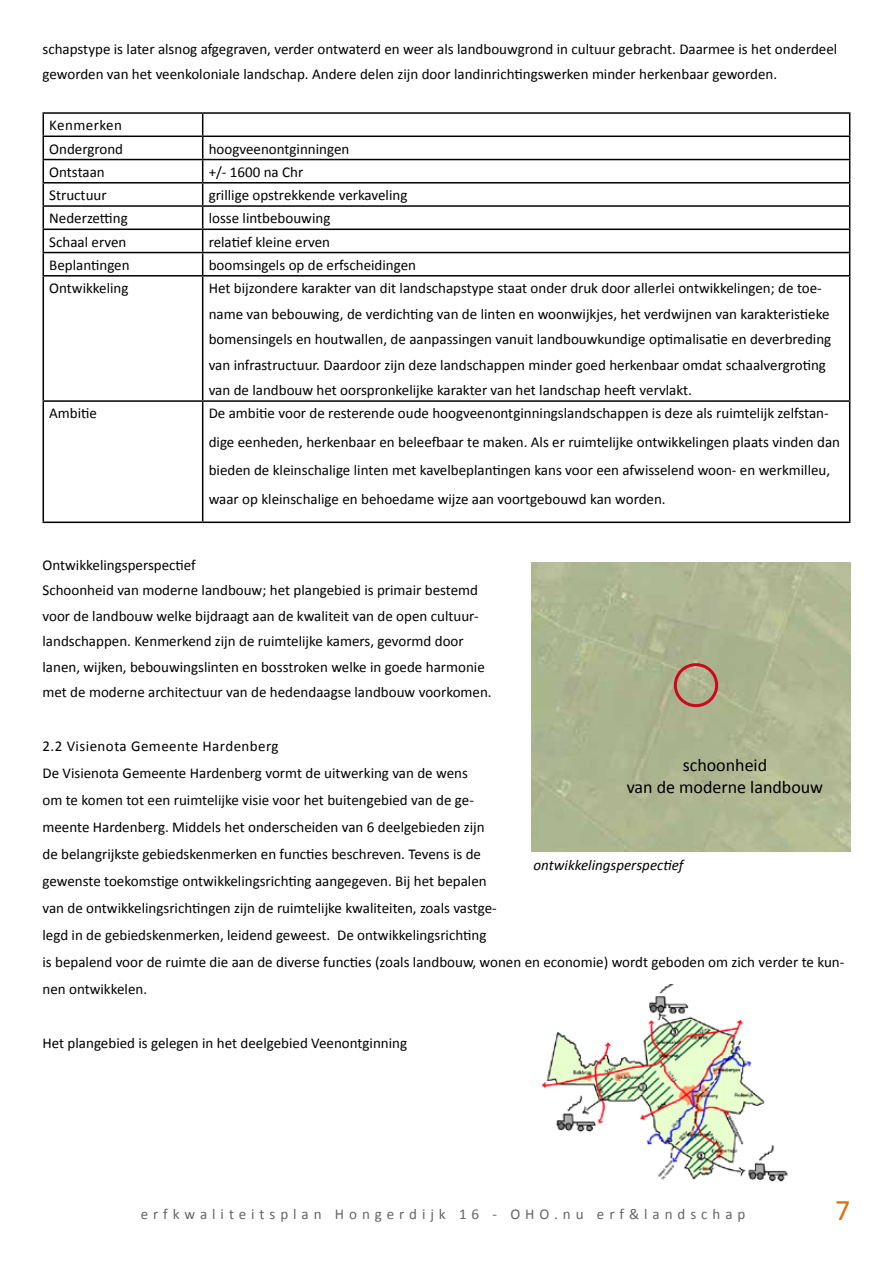
<style>
.page{position:relative;width:893px;height:1263px;background:#fff}
.page>*{position:absolute;margin:0;border:0;box-sizing:border-box;transform-origin:0 0}
.t1{font:30px "Calibri";color:#d67610}
.t2{font:18px/21.6px "Calibri";color:#000;text-align:center}
.t3{font:15px/25.5px "Calibri";color:#000}
.t4{font:15px "Calibri";letter-spacing:.33em;color:#646567}
.t5{font:italic 15px "Calibri";color:#000}
</style>
<div class="page">
<hr style="left:43px;top:112px;width:160px;height:2px;background:#000">
<hr style="left:203px;top:112px;width:647px;height:2px;background:#000">
<hr style="left:43px;top:136px;width:160px;height:1px;background:#000">
<hr style="left:203px;top:136px;width:647px;height:1px;background:#000">
<hr style="left:43px;top:159px;width:160px;height:1px;background:#000">
<hr style="left:203px;top:159px;width:647px;height:1px;background:#000">
<hr style="left:43px;top:182px;width:160px;height:2px;background:#000">
<hr style="left:203px;top:182px;width:647px;height:2px;background:#000">
<hr style="left:43px;top:205px;width:160px;height:2px;background:#000">
<hr style="left:203px;top:205px;width:647px;height:2px;background:#000">
<hr style="left:43px;top:229px;width:160px;height:1px;background:#000">
<hr style="left:203px;top:229px;width:647px;height:1px;background:#000">
<hr style="left:43px;top:252px;width:160px;height:1px;background:#000">
<svg style="left:43px;top:114px;width:1px;height:161px"></svg>
<hr style="left:203px;top:252px;width:647px;height:1px;background:#000">
<svg style="left:202px;top:114px;width:1px;height:161px"></svg>
<svg style="left:849px;top:114px;width:1px;height:161px"></svg>
<hr style="left:43px;top:275px;width:160px;height:2px;background:#000">
<hr style="left:43px;top:277px;width:1px;height:123px;background:#000">
<hr style="left:203px;top:275px;width:647px;height:2px;background:#000">
<hr style="left:202px;top:277px;width:1px;height:123px;background:#000">
<hr style="left:849px;top:277px;width:1px;height:123px;background:#000">
<hr style="left:43px;top:400px;width:160px;height:2px;background:#000">
<hr style="left:43px;top:402px;width:1px;height:119px;background:#000">
<hr style="left:203px;top:400px;width:647px;height:2px;background:#000">
<hr style="left:202px;top:402px;width:1px;height:119px;background:#000">
<hr style="left:849px;top:402px;width:1px;height:119px;background:#000">
<hr style="left:43px;top:521px;width:160px;height:2px;background:#000">
<hr style="left:203px;top:521px;width:647px;height:2px;background:#000">
<img style="left:531px;top:562px;width:319px;height:290px">
<div style="left:674px;top:663px;width:44px;height:44px;border:3px solid #cd071e;border-radius:50%"></div>
<img style="left:542px;top:984px;width:246px;height:198px">
<p class="t3" style="left:43px;top:35px;width:796px">schapstype is later alsnog afgegraven, verder ontwaterd en weer als landbouwgrond in cultuur gebracht. Daarmee is het onderdeel geworden van het veenkoloniale landschap. Andere delen zijn door landinrichtingswerken minder herkenbaar geworden.</p>
<p class="t3" style="left:49px;top:113px;width:75px;line-height:23.2px">Kenmerken<br>Ondergrond</p>
<p class="t3" style="left:209px;top:135px;width:142px">hoogveenontginningen</p>
<p class="t3" style="left:49px;top:158px;width:57px">Ontstaan</p>
<p class="t3" style="left:209px;top:158px;width:96px">+/- 1600 na Chr</p>
<p class="t3" style="left:49px;top:182px;width:59px">Structuur</p>
<p class="t3" style="left:209px;top:182px;width:200px">grillige opstrekkende verkaveling</p>
<p class="t3" style="left:49px;top:205px;width:80px">Nederzetting</p>
<p class="t3" style="left:209px;top:205px;width:123px">losse lintbebouwing</p>
<p class="t3" style="left:49px;top:228px;width:79px">Schaal erven</p>
<p class="t3" style="left:209px;top:228px;width:123px">relatief kleine erven</p>
<p class="t3" style="left:49px;top:251px;width:82px">Beplantingen</p>
<p class="t3" style="left:209px;top:251px;width:209px">boomsingels op de erfscheidingen</p>
<p class="t3" style="left:49px;top:275px;width:81px">Ontwikkeling</p>
<p class="t3" style="left:209px;top:275px;width:624px">Het bijzondere karakter van dit landschapstype staat onder druk door allerlei ontwikkelingen; de toe&shy;name van bebouwing, de verdichting van de linten en woonwijkjes, het verdwijnen van karakteristieke bomensingels en houtwallen, de aanpassingen vanuit landbouwkundige optimalisatie en deverbreding van infrastructuur. Daardoor zijn deze landschappen minder goed herkenbaar omdat schaalvergroting van de landbouw het oorspronkelijke karakter van het landschap heeft vervlakt.</p>
<p class="t3" style="left:49px;top:400px;width:49px">Ambitie</p>
<p class="t3" style="left:209px;top:398px;width:633px;line-height:28.5px">De ambitie voor de resterende oude hoogveenontginningslandschappen is deze als ruimtelijk zelfstan&shy;dige eenheden, herkenbaar en beleefbaar te maken. Als er ruimtelijke ontwikkelingen plaats vinden dan bieden de kleinschalige linten met kavelbeplantingen kans voor een afwisselend woon- en werkmilleu, waar op kleinschalige en behoedame wijze aan voortgebouwd kan worden.</p>
<p class="t3" style="left:43px;top:551px;width:451px">Ontwikkelingsperspectief<br>Schoonheid van moderne landbouw; het plangebied is primair bestemd voor de landbouw welke bijdraagt aan de kwaliteit van de open cultuur&shy;landschappen. Kenmerkend zijn de ruimtelijke kamers, gevormd door lanen, wijken, bebouwingslinten en bosstroken welke in goede harmonie met de moderne architectuur van de hedendaagse landbouw voorkomen.</p>
<p class="t3" style="left:43px;top:732px;width:803px;line-height:27px">2.2 Visienota Gemeente Hardenberg<br>De Visienota Gemeente Hardenberg vormt de uitwerking van de wens<br>om te komen tot een ruimtelijke visie voor het buitengebied van de ge-<br>meente Hardenberg. Middels het onderscheiden van 6 deelgebieden zijn<br>de belangrijkste gebiedskenmerken en functies beschreven. Tevens is de<br>gewenste toekomstige ontwikkelingsrichting aangegeven. Bij het bepalen<br>van de ontwikkelingsrichtingen zijn de ruimtelijke kwaliteiten, zoals vastge-<br>legd in de gebiedskenmerken, leidend geweest. De ontwikkelingsrichting<br>is bepalend voor de ruimte die aan de diverse functies (zoals landbouw, wonen en economie) wordt geboden om zich verder te kun&shy;nen ontwikkelen.</p>
<p class="t2" style="left:627px;top:753px;width:198px">schoonheid<br>van de moderne landbouw</p>
<p class="t5" style="left:533px;top:856px;width:151px">ontwikkelingsperspectief</p>
<p class="t3" style="left:43px;top:1030px;width:366px">Het plangebied is gelegen in het deelgebied Veenontginning</p>
<p class="t4" style="left:141px;top:1205px;width:606px">erfkwaliteitsplan Hongerdijk 16 - OHO.nu erf&amp;landschap</p>
<h1 class="t1" style="left:835px;top:1191px;width:17px">7</h1>
</div>
